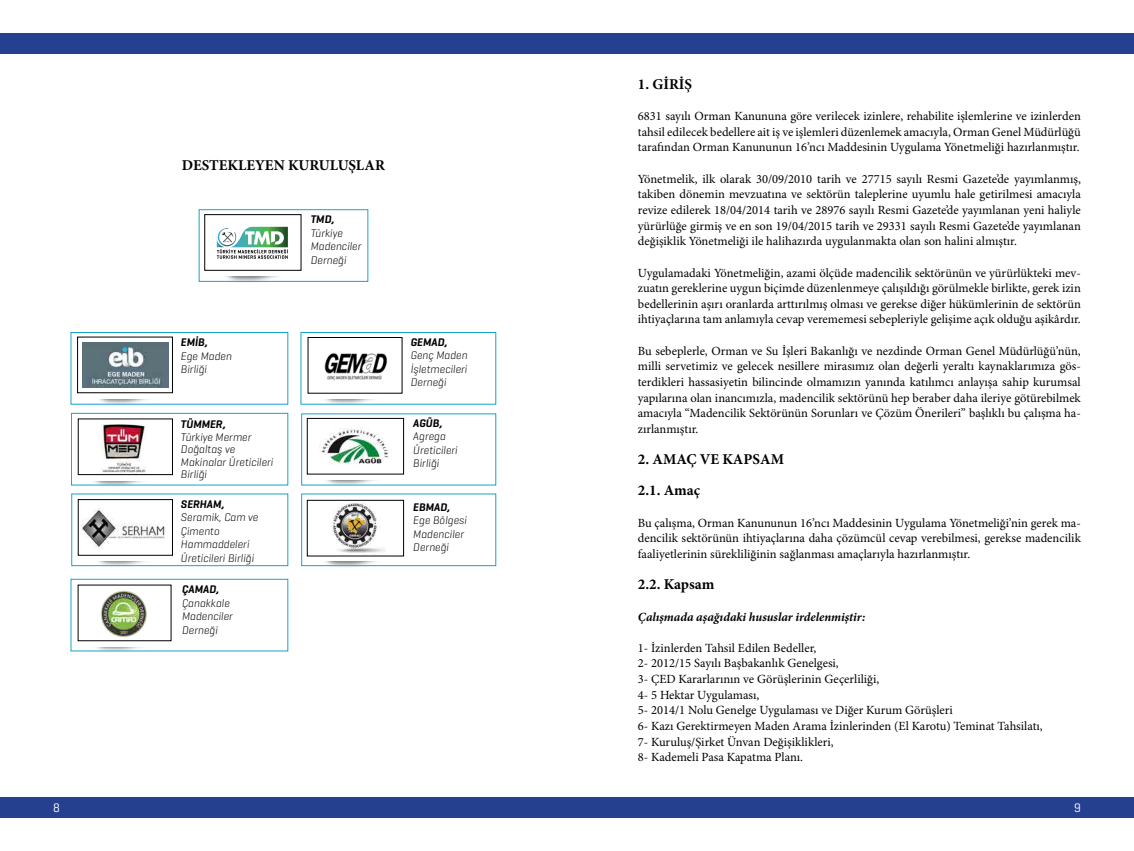
<style>
.page{position:relative;width:1134px;height:851px;background:#fff}
.page>*{position:absolute;margin:0;border:0;box-sizing:border-box;transform-origin:0 0}
.t1{font:700 15px/31.2px "Minion Pro";color:#000}
.t2{font:12.5px/15.6px "Minion Pro";color:#000;text-align:justify}
.t3{font:italic 700 12.5px "Minion Pro";letter-spacing:-.005em;color:#000}
.t4{font:12.5px "Geogrotesque";color:#fff}
.t5{font:italic 300 11.25px/13.5px "Geogrotesque";color:#000}
.t6{font:italic 600 11.25px "Geogrotesque";color:#000}
</style>
<div class="page">
<div style="left:0;top:33px;width:1134px;height:20px;background:#25408f"></div>
<div style="left:0;top:797px;width:1134px;height:20px;background:#25408f"></div>
<img style="left:88px;top:399px;width:77px;height:6px">
<img style="left:215px;top:276px;width:77px;height:6px">
<img style="left:83px;top:481px;width:77px;height:5px">
<img style="left:315px;top:561px;width:76px;height:6px">
<img style="left:314px;top:399px;width:77px;height:6px">
<img style="left:315px;top:480px;width:77px;height:6px">
<img style="left:87px;top:561px;width:76px;height:6px">
<div style="left:71px;top:413px;width:217px;height:72px;border:1px solid #17a3c9"></div>
<div style="left:199px;top:209px;width:169px;height:72px;border:1px solid #17a3c9"></div>
<div style="left:301px;top:332px;width:195px;height:72px;border:1px solid #17a3c9"></div>
<div style="left:71px;top:332px;width:217px;height:72px;border:1px solid #17a3c9"></div>
<svg style="left:72px;top:333px;width:106px;height:65px"></svg>
<svg style="left:306px;top:499px;width:99px;height:58px"></svg>
<svg style="left:72px;top:413px;width:93px;height:67px"></svg>
<svg style="left:204px;top:214px;width:98px;height:57px"></svg>
<svg style="left:302px;top:334px;width:101px;height:65px"></svg>
<svg style="left:306px;top:417px;width:99px;height:58px"></svg>
<svg style="left:77px;top:499px;width:96px;height:57px"></svg>
<div style="left:78px;top:337px;width:94px;height:55px;background:#fff"></div>
<div style="left:77px;top:337px;width:96px;height:56px;border:1px solid #000"></div>
<div style="left:307px;top:500px;width:97px;height:56px;background:#fff"></div>
<div style="left:307px;top:500px;width:97px;height:56px;border:1px solid #000"></div>
<div style="left:78px;top:419px;width:94px;height:55px;background:#fff"></div>
<div style="left:205px;top:214px;width:96px;height:56px;background:#fff"></div>
<div style="left:205px;top:214px;width:96px;height:56px;border:1px solid #000"></div>
<div style="left:308px;top:337px;width:94px;height:56px;background:#fff"></div>
<div style="left:308px;top:337px;width:94px;height:56px;border:1px solid #000"></div>
<div style="left:307px;top:418px;width:97px;height:56px;background:#fff"></div>
<div style="left:307px;top:418px;width:97px;height:56px;border:1px solid #000"></div>
<div style="left:78px;top:499px;width:94px;height:56px;background:#fff"></div>
<div style="left:78px;top:499px;width:95px;height:56px;border:1px solid #000"></div>
<img style="left:82px;top:342px;width:86px;height:45px">
<svg style="left:217px;top:227px;width:71px;height:32px"></svg>
<img style="left:101px;top:424px;width:45px;height:49px">
<img style="left:319px;top:428px;width:70px;height:36px">
<img style="left:81px;top:510px;width:85px;height:38px">
<img style="left:332px;top:503px;width:54px;height:50px">
<img style="left:324px;top:353px;width:63px;height:28px">
<img style="left:84px;top:647px;width:76px;height:5px">
<div style="left:71px;top:579px;width:217px;height:72px;border:1px solid #17a3c9"></div>
<svg style="left:77px;top:584px;width:95px;height:58px"></svg>
<div style="left:78px;top:585px;width:93px;height:55px;background:#fff"></div>
<img style="left:100px;top:590px;width:47px;height:48px">
<p class="t1" style="left:182px;top:149px;width:205px">DESTEKLEYEN KURULUŞLAR</p>
<p class="t6" style="left:310px;top:212px;width:25px">TMD,</p>
<p class="t5" style="left:310px;top:225px;width:52px">Türkiye<br>Madenciler<br>Derneği</p>
<p class="t6" style="left:181px;top:335px;width:29px">EMİB,</p>
<p class="t5" style="left:181px;top:348px;width:53px">Ege Maden<br>Birliği</p>
<p class="t6" style="left:181px;top:417px;width:46px">TÜMMER,</p>
<p class="t5" style="left:181px;top:430px;width:94px;line-height:12.5px">Türkiye Mermer<br>Doğaltaş ve<br>Makinalar Üreticileri<br>Birliği</p>
<p class="t6" style="left:181px;top:497px;width:45px">SERHAM,</p>
<p class="t5" style="left:181px;top:510px;width:79px">Seramik, Cam ve<br>Çimento<br>Hammaddeleri<br>Üreticileri Birliği</p>
<p class="t6" style="left:182px;top:582px;width:39px">ÇAMAD,</p>
<p class="t5" style="left:182px;top:595px;width:52px">Çanakkale<br>Madenciler<br>Derneği</p>
<p class="t6" style="left:410px;top:335px;width:38px">GEMAD,</p>
<p class="t5" style="left:410px;top:348px;width:58px;text-align:justify">Genç Maden İşletmecileri Derneği</p>
<p class="t6" style="left:413px;top:416px;width:31px">AGÜB,</p>
<p class="t5" style="left:413px;top:429px;width:46px">Agrega<br>Üreticileri<br>Birliği</p>
<p class="t6" style="left:413px;top:500px;width:38px">EBMAD,</p>
<p class="t5" style="left:413px;top:513px;width:55px">Ege Bölgesi<br>Madenciler<br>Derneği</p>
<p class="t1" style="left:638px;top:68px;width:56px">1. GİRİŞ</p>
<p class="t2" style="left:638px;top:109px;width:444px">6831 sayılı Orman Kanununa göre verilecek izinlere, rehabilite işlemlerine ve izinlerden tahsil edilecek bedellere ait iş ve işlemleri düzenlemek amacıyla, Orman Genel Müdürlüğü tarafından Orman Kanununun 16’ncı Maddesinin Uygulama Yönetmeliği hazırlanmıştır.</p>
<p class="t2" style="left:638px;top:171px;width:444px">Yönetmelik, ilk olarak 30/09/2010 tarih ve 27715 sayılı Resmi Gazete’de yayımlanmış, takiben dönemin mevzuatına ve sektörün taleplerine uyumlu hale getirilmesi amacıyla revize edilerek 18/04/2014 tarih ve 28976 sayılı Resmi Gazete’de yayımlanan yeni haliyle yürürlüğe girmiş ve en son 19/04/2015 tarih ve 29331 sayılı Resmi Gazete’de yayımlanan değişiklik Yönetmeliği ile halihazırda uygulanmakta olan son halini almıştır.</p>
<p class="t2" style="left:638px;top:265px;width:444px">Uygulamadaki Yönetmeliğin, azami ölçüde madencilik sektörünün ve yürürlükteki mev&shy;zuatın gereklerine uygun biçimde düzenlenmeye çalışıldığı görülmekle birlikte, gerek izin bedellerinin aşırı oranlarda arttırılmış olması ve gerekse diğer hükümlerinin de sektörün ihtiyaçlarına tam anlamıyla cevap verememesi sebepleriyle gelişime açık olduğu aşikârdır.</p>
<p class="t2" style="left:638px;top:343px;width:444px">Bu sebeplerle, Orman ve Su İşleri Bakanlığı ve nezdinde Orman Genel Müdürlüğü’nün, milli servetimiz ve gelecek nesillere mirasımız olan değerli yeraltı kaynaklarımıza gös&shy;terdikleri hassasiyetin bilincinde olmamızın yanında katılımcı anlayışa sahip kurumsal yapılarına olan inancımızla, madencilik sektörünü hep beraber daha ileriye götürebilmek amacıyla “Madencilik Sektörünün Sorunları ve Çözüm Önerileri” başlıklı bu çalışma ha&shy;zırlanmıştır.</p>
<p class="t1" style="left:638px;top:443px;width:148px">2. AMAÇ VE KAPSAM<br>2.1. Amaç</p>
<p class="t2" style="left:638px;top:515px;width:444px">Bu çalışma, Orman Kanununun 16’ncı Maddesinin Uygulama Yönetmeliği’nin gerek ma&shy;dencilik sektörünün ihtiyaçlarına daha çözümcül cevap verebilmesi, gerekse madencilik faaliyetlerinin sürekliliğinin sağlanması amaçlarıyla hazırlanmıştır.</p>
<p class="t1" style="left:638px;top:568px;width:78px">2.2. Kapsam</p>
<p class="t3" style="left:638px;top:607px;width:229px">Çalışmada aşağıdaki hususlar irdelenmiştir:</p>
<p class="t2" style="left:638px;top:640px;width:406px;text-align:left">1- İzinlerden Tahsil Edilen Bedeller,<br>2- 2012/15 Sayılı Başbakanlık Genelgesi,<br>3- ÇED Kararlarının ve Görüşlerinin Geçerliliği,<br>4- 5 Hektar Uygulaması,<br>5- 2014/1 Nolu Genelge Uygulaması ve Diğer Kurum Görüşleri<br>6- Kazı Gerektirmeyen Maden Arama İzinlerinden (El Karotu) Teminat Tahsilatı, 7- Kuruluş/Şirket Ünvan Değişiklikleri,<br>8- Kademeli Pasa Kapatma Planı.</p>
<p class="t4" style="left:53px;top:799px;width:8px">8</p>
<p class="t4" style="left:1074px;top:799px;width:8px">9</p>
</div>
